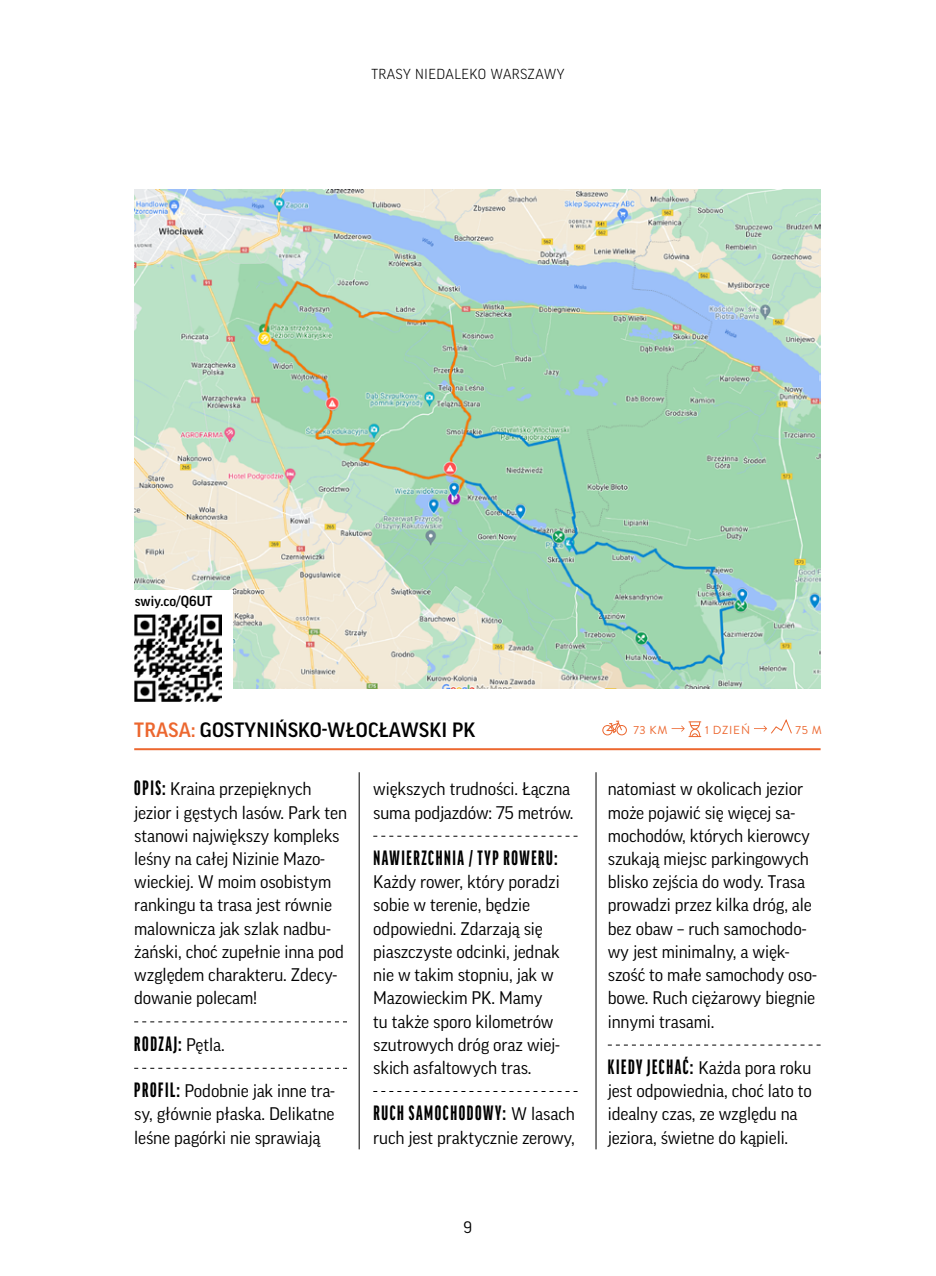
<style>
.page{position:relative;width:936px;height:1276px;background:#fff}
.page>*{position:absolute;margin:0;border:0;box-sizing:border-box;transform-origin:0 0}
.t1{font:900 20px "Good Pro Comp";letter-spacing:.08em;color:#000}
.t2{font:500 20px "Good Pro";letter-spacing:.01em;color:#000}
.t3{font:17.6px/23.2px "Good Pro";letter-spacing:-.01em;color:#000}
.t4{font:16px "Good Pro";color:#000}
.t5{font:300 14px "Good Pro";letter-spacing:.03em;color:#000}
.t6{font:500 14px "Good Pro";color:#000}
.t7{font:11.6px "Brandon Grotesque";letter-spacing:.07em;color:#ec672f}
.s1{color:#ec672f}
.s2{font-family:"Good Pro Comp";font-weight:900;font-size:20px}
.s3{font-family:"Good Pro";font-weight:400;font-size:17.6px}
</style>
<div class="page">
<img style="left:134px;top:190px;width:686px;height:499px">
<hr style="left:359px;top:772px;width:1px;height:377px;background:#000">
<hr style="left:595px;top:772px;width:1px;height:377px;background:#000">
<svg style="left:134px;top:1021px;width:213px;height:1px"></svg>
<svg style="left:134px;top:1067px;width:213px;height:1px"></svg>
<svg style="left:373px;top:835px;width:204px;height:1px"></svg>
<svg style="left:373px;top:1091px;width:204px;height:1px"></svg>
<svg style="left:607px;top:1044px;width:213px;height:1px"></svg>
<hr style="left:134px;top:748px;width:686px;height:2px;background:#ec672f">
<div style="left:126px;top:590px;width:107px;height:115px;background:#fff"></div>
<img style="left:134px;top:614px;width:87px;height:87px">
<div style="left:602px;top:725px;width:10px;height:10px;border:1px solid #ec672f;border-radius:50%"></div>
<div style="left:616px;top:725px;width:10px;height:10px;border:1px solid #ec672f;border-radius:50%"></div>
<svg style="left:606px;top:720px;width:16px;height:13px"></svg>
<svg style="left:671px;top:721px;width:30px;height:16px"></svg>
<svg style="left:754px;top:719px;width:38px;height:15px"></svg>
<p class="t5" style="left:371px;top:66px;width:195px">TRASY NIEDALEKO WARSZAWY</p>
<p class="t6" style="left:135px;top:593px;width:79px">swiy.co/Q6UT</p>
<p class="t2" style="left:134px;top:718px;width:342px"><span class="s1">TRASA:</span> GOSTYNIŃSKO-WŁOCŁAWSKI PK</p>
<p class="t3" style="left:134px;top:777px;width:214px"><span class="s2">OPIS:</span> Kraina przepięknych jezior i gęstych lasów. Park ten stanowi największy kompleks leśny na całej Nizinie Mazo&shy;wieckiej. W moim osobistym rankingu ta trasa jest równie malownicza jak szlak nadbu&shy;żański, choć zupełnie inna pod względem charakteru. Zdecy&shy;dowanie polecam!</p>
<p class="t1" style="left:134px;top:1032px;width:92px">RODZAJ: <span class="s3">Pętla.</span></p>
<p class="t3" style="left:134px;top:1079px;width:202px;text-align:justify"><span class="s2">PROFIL:</span> Podobnie jak inne tra&shy;sy, głównie płaska. Delikatne leśne pagórki nie sprawiają</p>
<p class="t3" style="left:373px;top:777px;width:202px">większych trudności. Łączna suma podjazdów: 75 metrów.</p>
<p class="t1" style="left:373px;top:847px;width:185px">NAWIERZCHNIA / TYP ROWERU:</p>
<p class="t3" style="left:373px;top:870px;width:188px">Każdy rower, który poradzi sobie w terenie, będzie odpowiedni. Zdarzają się piaszczyste odcinki, jednak nie w takim stopniu, jak w<br>Mazowieckim PK. Mamy tu także sporo kilometrów szutrowych dróg oraz wiej&shy;skich asfaltowych tras.</p>
<p class="t1" style="left:373px;top:1102px;width:203px">RUCH SAMOCHODOWY: <span class="s3">W lasach</span></p>
<p class="t3" style="left:373px;top:1125px;width:203px">ruch jest praktycznie zerowy,</p>
<p class="t4" style="left:463px;top:1218px;width:10px">9</p>
<p class="t7" style="left:633px;top:721px;width:36px">73 KM</p>
<p class="t7" style="left:705px;top:721px;width:47px">1 DZIEŃ</p>
<p class="t7" style="left:795px;top:721px;width:28px">75 M</p>
<p class="t3" style="left:607px;top:777px;width:210px">natomiast w okolicach jezior może pojawić się więcej sa&shy;mochodów, których kierowcy szukają miejsc parkingowych blisko zejścia do wody. Trasa prowadzi przez kilka dróg, ale bez obaw – ruch samochodo&shy;wy jest minimalny, a więk&shy;szość to małe samochody oso&shy;bowe. Ruch ciężarowy biegnie innymi trasami.</p>
<p class="t3" style="left:607px;top:1056px;width:205px"><span class="s2">KIEDY JECHAĆ:</span> Każda pora roku jest odpowiednia, choć lato to idealny czas, ze względu na jeziora, świetne do kąpieli.</p>
</div>
